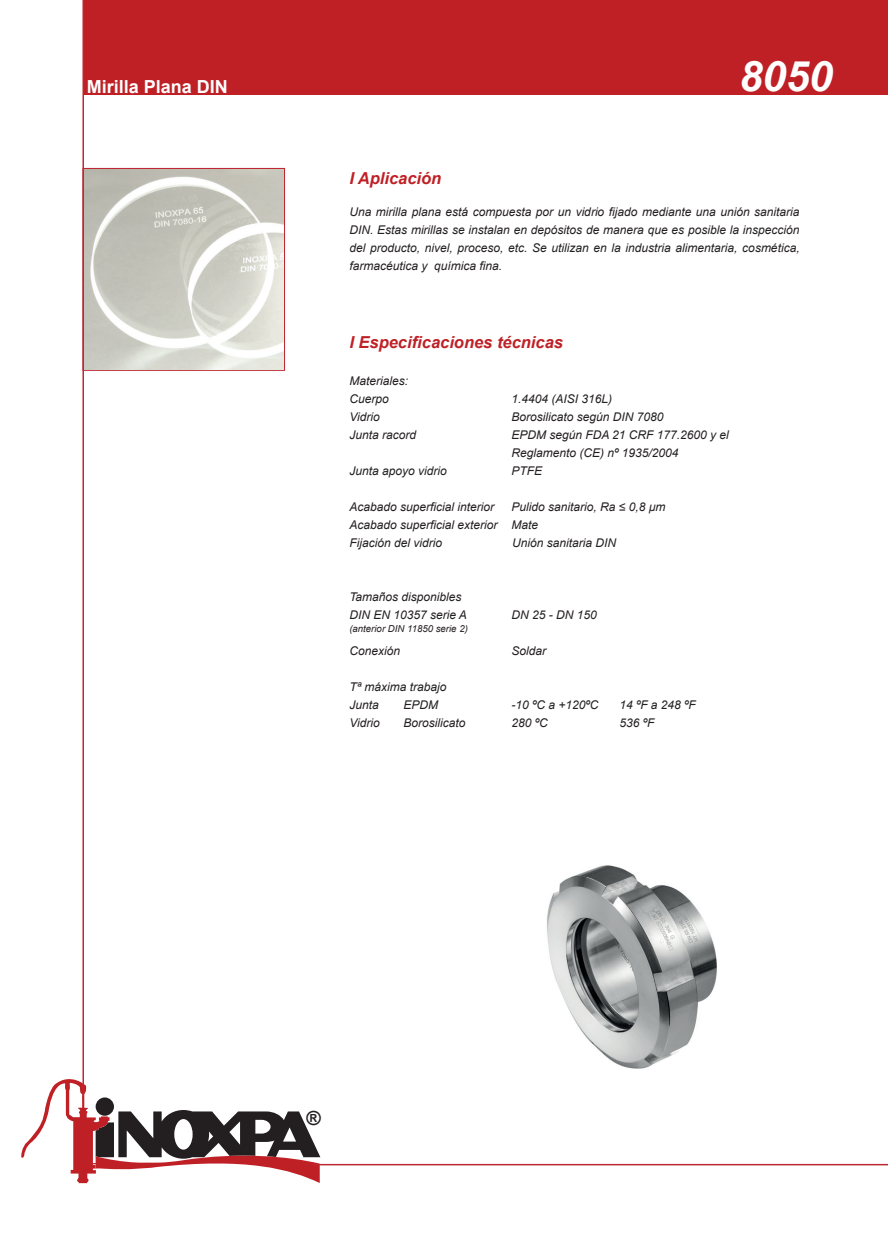
<style>
.page{position:relative;width:888px;height:1260px;background:#fff}
.page>*{position:absolute;margin:0;border:0;box-sizing:border-box;transform-origin:0 0}
.t1{font:italic 700 42px "Arial";color:#fff}
.t2{font:700 19.5px "Arial";color:#231f20}
.t3{font:700 18px "Arial";color:#fff}
.t4{font:italic 700 16.5px "Arial";color:#bf2025}
.t5{font:italic 12px/18px "Arial";color:#231f20}
.t6{font:italic 9.6px "Arial";color:#231f20}
</style>
<div class="page">
<svg style="left:21px;top:1079px;width:299px;height:104px"></svg>
<div style="left:83px;top:0;width:805px;height:94px;background:#bf2025"></div>
<hr style="left:314px;top:1164px;width:574px;height:1px;background:#bd2833">
<hr style="left:82px;top:0;width:2px;height:1102px;background:#bd2833">
<img style="left:547px;top:865px;width:170px;height:204px">
<div style="left:82px;top:168px;width:203px;height:203px;border:2px solid #bd2833"></div>
<img style="left:84px;top:169px;width:200px;height:200px">
<h3 class="t3" style="left:87px;top:73px;width:143px">Mirilla Plana DIN</h3>
<h1 class="t1" style="left:703px;top:48px;width:131px">MS8050</h1>
<h3 class="t4" style="left:349px;top:167px;width:93px">I Aplicación</h3>
<p class="t5" style="left:349px;top:203px;width:452px;text-align:justify">Una mirilla plana está compuesta por un vidrio fijado mediante una unión sanitaria DIN. Estas mirillas se instalan en depósitos de manera que es posible la inspección del producto, nivel, proceso, etc. Se utilizan en la industria alimentaria, cosmética, farmacéutica y química fina.</p>
<h3 class="t4" style="left:349px;top:331px;width:215px">I Especificaciones técnicas</h3>
<p class="t5" style="left:349px;top:372px;width:60px">Materiales:<br>Cuerpo</p>
<p class="t5" style="left:511px;top:390px;width:102px">1.4404 (AISI 316L)</p>
<p class="t5" style="left:349px;top:408px;width:32px">Vidrio</p>
<p class="t5" style="left:511px;top:408px;width:154px">Borosilicato según DIN 7080</p>
<p class="t5" style="left:349px;top:426px;width:68px">Junta racord</p>
<p class="t5" style="left:511px;top:426px;width:219px">EPDM según FDA 21 CRF 177.2600 y el<br>Reglamento (CE) nº 1935/2004</p>
<p class="t5" style="left:349px;top:462px;width:99px">Junta apoyo vidrio</p>
<p class="t5" style="left:511px;top:462px;width:32px">PTFE</p>
<p class="t5" style="left:349px;top:498px;width:146px">Acabado superficial interior</p>
<p class="t5" style="left:349px;top:498px;width:318px;text-indent:162px">Pulido sanitario, Ra ≤ 0,8 µm<br>Acabado superficial exterior Mate<br>Fijación del vidrio</p>
<p class="t5" style="left:512px;top:534px;width:106px">Unión sanitaria DIN</p>
<p class="t5" style="left:349px;top:588px;width:119px">Tamaños disponibles<br>DIN EN 10357 serie A</p>
<p class="t5" style="left:511px;top:606px;width:87px">DN 25 - DN 150</p>
<p class="t6" style="left:349px;top:622px;width:120px">(anterior DIN 11850 serie 2)</p>
<p class="t5" style="left:349px;top:642px;width:52px">Conexión</p>
<p class="t5" style="left:511px;top:642px;width:36px">Soldar</p>
<p class="t5" style="left:349px;top:678px;width:99px">Tª máxima trabajo<br>Junta</p>
<p class="t5" style="left:403px;top:696px;width:36px">EPDM</p>
<p class="t5" style="left:511px;top:696px;width:89px">-10 ºC a +120ºC</p>
<p class="t5" style="left:619px;top:696px;width:78px">14 ºF a 248 ºF</p>
<p class="t5" style="left:349px;top:714px;width:32px">Vidrio</p>
<p class="t5" style="left:403px;top:714px;width:64px">Borosilicato</p>
<p class="t5" style="left:511px;top:714px;width:38px">280 ºC</p>
<p class="t5" style="left:619px;top:714px;width:37px">536 ºF</p>
<h2 class="t2" style="left:307px;top:1105px;width:16px">®</h2>
</div>
